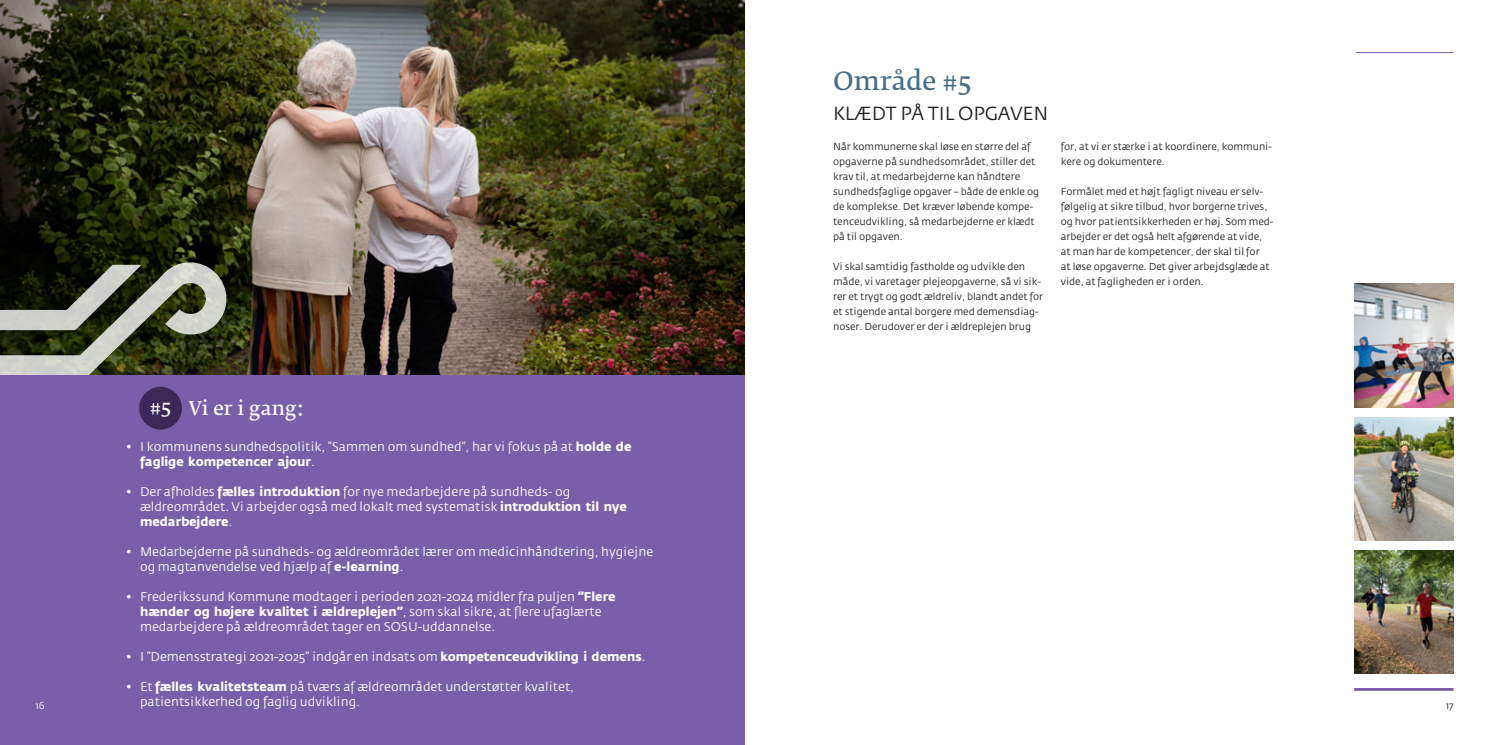
<style>
.page{position:relative;width:1489px;height:745px;background:#fff}
.page>*{position:absolute;margin:0;border:0;box-sizing:border-box;transform-origin:0 0}
.t1{font:600 25px "Fedra Serif B Std";color:#486f85}
.t2{font:18.75px "Fedra Sans";color:#231f20}
.t3{font:600 18.75px "Fedra Serif B Std";color:#fff}
.t4{font:12.5px/15px "Fedra Sans";color:#fff}
.t5{font:10px/15px "Fedra Sans";letter-spacing:-.005em;color:#231f20}
.t6{font:10px "Fedra Sans";color:#fff}
.s1{font-weight:700}
</style>
<div class="page">
<img style="left:0;top:0;width:744px;height:375px">
<svg style="left:0;top:258px;width:228px;height:117px;background:#5d624f"></svg>
<div style="left:0;top:375px;width:744px;height:369px;background:#795fa9"></div>
<hr style="left:1355px;top:52px;width:98px;height:1px;background:#795fa9">
<hr style="left:1354px;top:687px;width:99px;height:3px;background:#795fa9">
<div style="left:139px;top:386px;width:43px;height:43px;background:#3b2858;border-radius:50%"></div>
<img style="left:1354px;top:284px;width:99px;height:123px">
<img style="left:1354px;top:417px;width:99px;height:123px">
<img style="left:1354px;top:550px;width:99px;height:123px">
<h2 class="t3" style="left:150px;top:396px;width:23px">#5</h2>
<h2 class="t3" style="left:188px;top:397px;width:118px">Vi er i gang:</h2>
<h1 class="t1" style="left:833px;top:67px;width:140px">Område #5</h1>
<h2 class="t2" style="left:833px;top:104px;width:217px">KLÆDT PÅ TIL OPGAVEN</h2>
<p class="t5" style="left:833px;top:139px;width:208px">Når kommunerne skal løse en større del af opgaverne på sundhedsområdet, stiller det krav til, at medarbejderne kan håndtere sundhedsfaglige opgaver – både de enkle og de komplekse. Det kræver løbende kompe&shy;tenceudvikling, så medarbejderne er klædt på til opgaven.</p>
<p class="t5" style="left:833px;top:259px;width:211px">Vi skal samtidig fastholde og udvikle den måde, vi varetager plejeopgaverne, så vi sik&shy;rer et trygt og godt ældreliv, blandt andet for et stigende antal borgere med demensdiag&shy;noser. Derudover er der i ældreplejen brug</p>
<p class="t5" style="left:1060px;top:139px;width:213px">for, at vi er stærke i at koordinere, kommuni&shy;kere og dokumentere.</p>
<p class="t5" style="left:1060px;top:184px;width:214px">Formålet med et højt fagligt niveau er selv&shy;følgelig at sikre tilbud, hvor borgerne trives, og hvor patientsikkerheden er høj. Som med&shy;arbejder er det også helt afgørende at vide, at man har de kompetencer, der skal til for<br>at løse opgaverne. Det giver arbejdsglæde at vide, at fagligheden er i orden.</p>
<p class="t4" style="left:140px;top:439px;width:493px;text-indent:-14px">• I kommunens sundhedspolitik, ”Sammen om sundhed”, har vi fokus på at <span class="s1">holde de faglige kompetencer ajour</span>.</p>
<p class="t4" style="left:140px;top:484px;width:488px;text-indent:-14px">• Der afholdes <span class="s1">fælles introduktion</span> for nye medarbejdere på sundheds- og ældreområdet. Vi arbejder også med lokalt med systematisk <span class="s1">introduktion til nye medarbejdere</span>.</p>
<p class="t4" style="left:140px;top:544px;width:514px;text-indent:-14px">• Medarbejderne på sundheds- og ældreområdet lærer om medicinhåndtering, hygiejne og magtanvendelse ved hjælp af <span class="s1">e-learning</span>.</p>
<p class="t4" style="left:140px;top:589px;width:477px;text-indent:-14px">• Frederikssund Kommune modtager i perioden 2021-2024 midler fra puljen <span class="s1">”Flere hænder og højere kvalitet i ældreplejen”</span>, som skal sikre, at flere ufaglærte medarbejdere på ældreområdet tager en SOSU-uddannelse.</p>
<p class="t4" style="left:126px;top:649px;width:521px">• I ”Demensstrategi 2021-2025” indgår en indsats om <span class="s1">kompetenceudvikling i demens</span>.</p>
<p class="t4" style="left:140px;top:679px;width:435px;text-indent:-14px">• Et <span class="s1">fælles kvalitetsteam</span> på tværs af ældreområdet understøtter kvalitet, patientsikkerhed og faglig udvikling.</p>
<p class="t6" style="left:35px;top:699px;width:11px">16</p>
<p class="t5" style="left:1445px;top:698px;width:9px">17</p>
</div>
